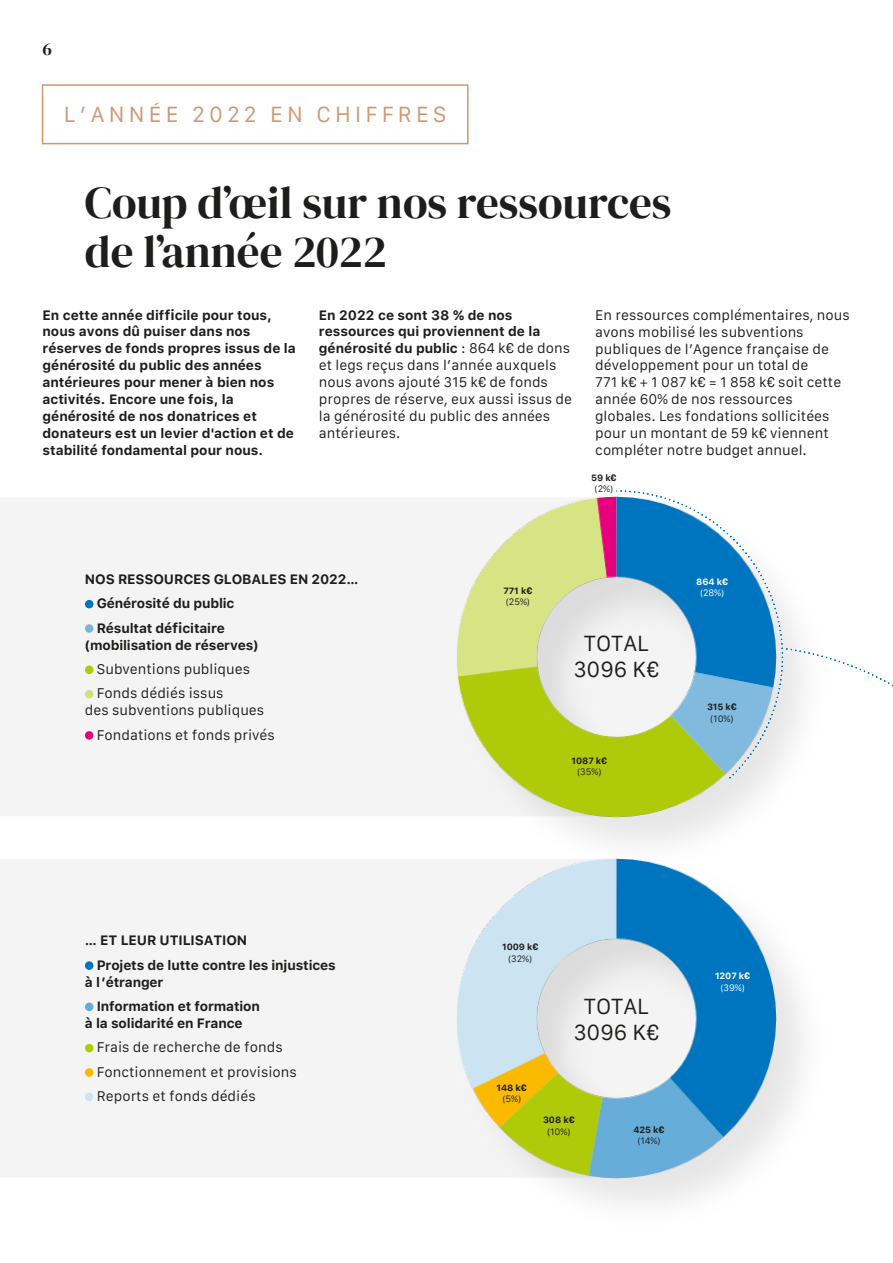
<style>
.page{position:relative;width:893px;height:1263px;background:#fff}
.page>*{position:absolute;margin:0;border:0;box-sizing:border-box;transform-origin:0 0}
.t1{font:45px/49.5px "DM Serif Display";color:#1d1d1b}
.t2{font:21px/25.2px "Galvji";color:#1d1d1b;text-align:center}
.t3{font:21px "Galvji";letter-spacing:.2em;color:#d19671}
.t4{font:18px "DM Serif Display";color:#1d1d1b}
.t5{font:13.5px/16.8px "Galvji";color:#1d1d1b}
.t6{font:700 13.5px/16.8px "Galvji";color:#1d1d1b}
.t7{font:700 9px "Galvji";letter-spacing:-.01em;color:#1d1d1b}
.t8{font:9px "Galvji";color:#1d1d1b}
.t9{font:700 9px "Galvji";letter-spacing:-.01em;color:#fff}
.t10{font:9px "Galvji";color:#fff}
.s1{font-weight:700}
</style>
<div class="page">
<div style="left:0;top:498px;width:456px;height:318px;background:#f4f4f4"></div>
<div style="left:0;top:859px;width:456px;height:318px;background:#f4f4f4"></div>
<div style="left:85px;top:961px;width:8px;height:9px;background:#0075bf;border-radius:50%"></div>
<div style="left:85px;top:1002px;width:8px;height:9px;background:#66acd8;border-radius:50%"></div>
<div style="left:85px;top:1044px;width:8px;height:8px;background:#afca0b;border-radius:50%"></div>
<div style="left:85px;top:1068px;width:8px;height:9px;background:#fbb900;border-radius:50%"></div>
<div style="left:85px;top:1092px;width:8px;height:9px;background:#cbe3f2;border-radius:50%"></div>
<img style="left:456px;top:866px;width:347px;height:339px">
<div style="left:85px;top:600px;width:8px;height:8px;background:#0075bf;border-radius:50%"></div>
<div style="left:85px;top:624px;width:8px;height:9px;background:#7ab4d9;border-radius:50%"></div>
<div style="left:85px;top:665px;width:8px;height:9px;background:#afca0b;border-radius:50%"></div>
<div style="left:85px;top:690px;width:8px;height:8px;background:#d1df7f;border-radius:50%"></div>
<div style="left:85px;top:731px;width:8px;height:9px;background:#e6007e;border-radius:50%"></div>
<img style="left:456px;top:497px;width:343px;height:369px">
<div style="left:42px;top:84px;width:427px;height:60px;background:#fff;border:2px solid #d19671"></div>
<svg style="left:784px;top:647px;width:109px;height:85px"></svg>
<svg style="left:615px;top:490px;width:169px;height:290px"></svg>
<h3 class="t4" style="left:43px;top:36px;width:11px">6</h3>
<h2 class="t3" style="left:64px;top:102px;width:384px">L’ANNÉE 2022 EN CHIFFRES</h2>
<h1 class="t1" style="left:85px;top:177px;width:588px">Coup d’œil sur nos ressources de l’année 2022</h1>
<p class="t6" style="left:43px;top:306px;width:255px">En cette année difficile pour tous, nous avons dû puiser dans nos réserves de fonds propres issus de la générosité du public des années antérieures pour mener à bien nos activités. Encore une fois, la générosité de nos donatrices et donateurs est un levier d'action et de stabilité fondamental pour nous.</p>
<p class="t5" style="left:319px;top:306px;width:255px"><span class="s1">En 2022 ce sont 38 % de nos ressources qui proviennent de la générosité du public</span> : 864 k€ de dons et legs reçus dans l’année auxquels nous avons ajouté 315 k€ de fonds propres de réserve, eux aussi issus de la générosité du public des années antérieures.</p>
<p class="t5" style="left:595px;top:306px;width:256px">En ressources complémentaires, nous avons mobilisé les subventions publiques de l’Agence française de développement pour un total de<br>771 k€ + 1 087 k€ = 1 858 k€ soit cette année 60% de nos ressources globales. Les fondations sollicitées pour un montant de 59 k€ viennent compléter notre budget annuel.</p>
<p class="t6" style="left:97px;top:567px;width:263px;line-height:24.3px;text-indent:-12px">NOS RESSOURCES GLOBALES EN 2022…<br>Générosité du public<br>Résultat déficitaire</p>
<p class="t6" style="left:85px;top:636px;width:175px">(mobilisation de réserves)</p>
<p class="t5" style="left:97px;top:657px;width:155px;line-height:24.3px">Subventions publiques<br>Fonds dédiés issus</p>
<p class="t5" style="left:97px;top:698px;width:180px;line-height:24.3px;text-indent:-12px">des subventions publiques<br>Fondations et fonds privés</p>
<p class="t6" style="left:97px;top:928px;width:241px;line-height:24.3px;text-indent:-12px">… ET LEUR UTILISATION<br>Projets de lutte contre les injustices</p>
<p class="t6" style="left:97px;top:969px;width:165px;line-height:24.3px;text-indent:-12px">à l ’étranger<br>Information et formation</p>
<p class="t6" style="left:85px;top:1014px;width:159px">à la solidarité en France</p>
<p class="t5" style="left:97px;top:1035px;width:202px;line-height:24.3px">Frais de recherche de fonds<br>Fonctionnement et provisions<br>Reports et fonds dédiés</p>
<p class="t7" style="left:504px;top:585px;width:30px">771 k€</p>
<p class="t8" style="left:506px;top:597px;width:26px">(25%)</p>
<p class="t7" style="left:591px;top:472px;width:27px">59 k€</p>
<p class="t8" style="left:595px;top:483px;width:20px">(2%)</p>
<h2 class="t2" style="left:574px;top:631px;width:87px">TOTAL<br>3096 K€</h2>
<p class="t7" style="left:572px;top:755px;width:37px">1087 k€</p>
<p class="t8" style="left:577px;top:766px;width:26px">(35%)</p>
<p class="t9" style="left:696px;top:576px;width:33px">864 k€</p>
<p class="t10" style="left:700px;top:587px;width:26px">(28%)</p>
<p class="t7" style="left:707px;top:701px;width:31px">315 k€</p>
<p class="t8" style="left:710px;top:713px;width:25px">(10%)</p>
<p class="t7" style="left:502px;top:942px;width:38px">1009 k€</p>
<p class="t8" style="left:508px;top:953px;width:26px">(32%)</p>
<p class="t7" style="left:497px;top:1082px;width:32px">148 k€</p>
<p class="t8" style="left:502px;top:1093px;width:20px">(5%)</p>
<h2 class="t2" style="left:574px;top:994px;width:87px">TOTAL<br>3096 K€</h2>
<p class="t7" style="left:543px;top:1115px;width:33px">308 k€</p>
<p class="t8" style="left:547px;top:1126px;width:25px">(10%)</p>
<p class="t7" style="left:633px;top:1124px;width:33px">425 k€</p>
<p class="t8" style="left:637px;top:1136px;width:25px">(14%)</p>
<p class="t9" style="left:715px;top:971px;width:37px">1207 k€</p>
<p class="t10" style="left:720px;top:982px;width:26px">(39%)</p>
</div>
